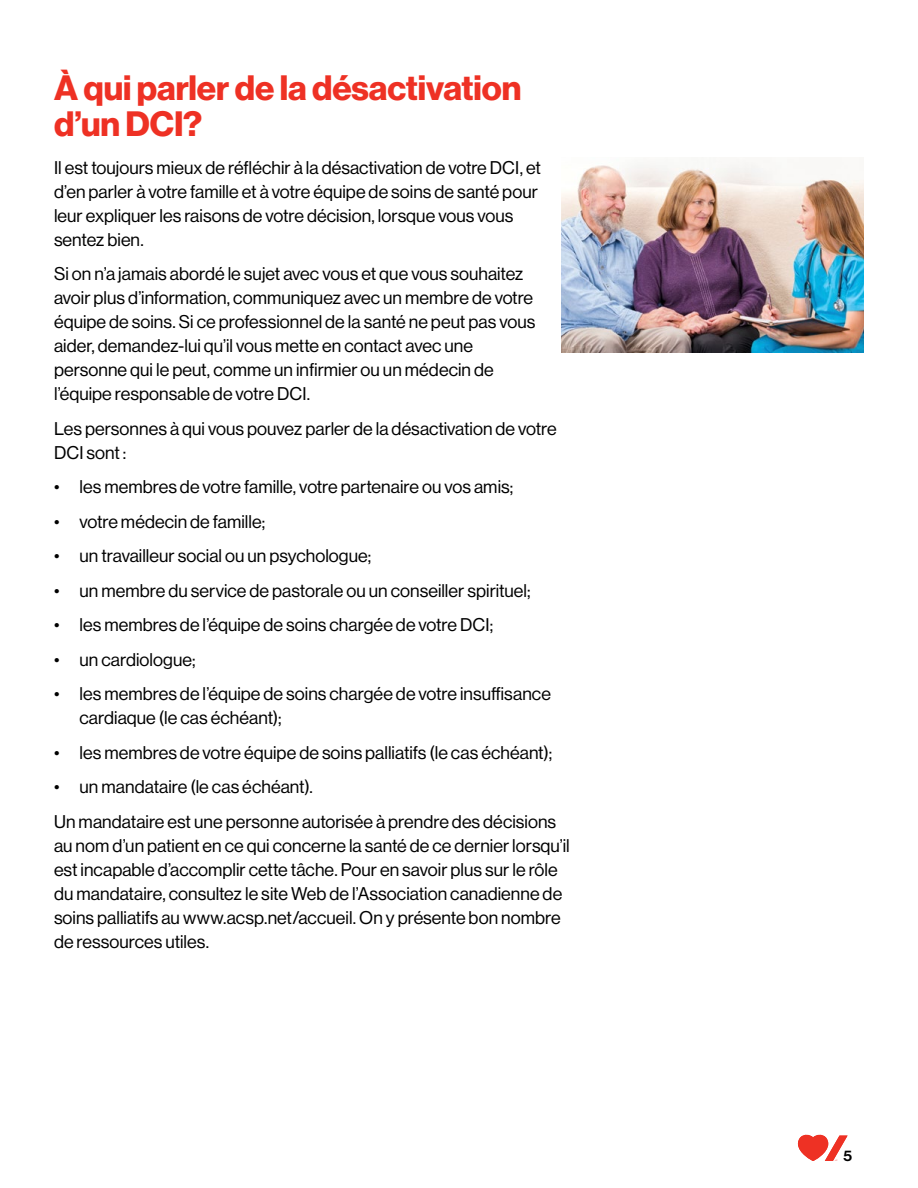
<style>
.page{position:relative;width:918px;height:1188px;background:#fff}
.page>*{position:absolute;margin:0;border:0;box-sizing:border-box;transform-origin:0 0}
._1__headers{font:34.5px/36px "N Haas Grotesk DS Std 75 Bd";color:#ee3124}
._2__basic_text{font:18px/24px "N Haas Grotesk DS Std 55 Rg";letter-spacing:.005em;color:#000}
._2_b_basic_indent_bl{font:18px/24px "N Haas Grotesk DS Std 55 Rg";letter-spacing:.005em;color:#000}
.t1{font:15px "N Haas Grotesk DS Std 65 Md";color:#000}
</style>
<div class="page">
<svg style="left:798px;top:1135px;width:50px;height:26px"></svg>
<img style="left:561px;top:161px;width:303px;height:191px">
<hr style="left:51px;top:1112px;width:810px;height:1px;background:#ee3124">
<p class="_1__headers" style="left:54px;top:70px;width:469px">À qui parler de la désactivation d’un DCI?</p>
<p class="_2__basic_text" style="left:54px;top:155px;width:488px">Il est toujours mieux de réfléchir à la désactivation de votre DCI, et d’en parler à votre famille et à votre équipe de soins de santé pour leur expliquer les raisons de votre décision, lorsque vous vous sentez bien.</p>
<p class="_2__basic_text" style="left:54px;top:262px;width:483px">Si on n’a jamais abordé le sujet avec vous et que vous souhaitez avoir plus d’information, communiquez avec un membre de votre équipe de soins. Si ce professionnel de la santé ne peut pas vous aider, demandez-lui qu’il vous mette en contact avec une personne qui le peut, comme un infirmier ou un médecin de l’équipe responsable de votre DCI.</p>
<p class="_2__basic_text" style="left:54px;top:416px;width:504px">Les personnes à qui vous pouvez parler de la désactivation de votre<br>DCI sont :</p>
<p class="_2_b_basic_indent_bl" style="left:54px;top:475px;width:461px">• les membres de votre famille, votre partenaire ou vos amis;</p>
<p class="_2_b_basic_indent_bl" style="left:54px;top:509px;width:213px">• votre médecin de famille;</p>
<p class="_2_b_basic_indent_bl" style="left:54px;top:544px;width:319px">• un travailleur social ou un psychologue;</p>
<p class="_2_b_basic_indent_bl" style="left:54px;top:578px;width:478px">• un membre du service de pastorale ou un conseiller spirituel;</p>
<p class="_2_b_basic_indent_bl" style="left:54px;top:613px;width:441px">• les membres de l’équipe de soins chargée de votre DCI;</p>
<p class="_2_b_basic_indent_bl" style="left:54px;top:647px;width:143px">• un cardiologue;</p>
<p class="_2_b_basic_indent_bl" style="left:79px;top:682px;width:473px;text-indent:-25px">• les membres de l’équipe de soins chargée de votre insuffisance cardiaque (le cas échéant);</p>
<p class="_2_b_basic_indent_bl" style="left:54px;top:740px;width:500px">• les membres de votre équipe de soins palliatifs (le cas échéant);</p>
<p class="_2_b_basic_indent_bl" style="left:54px;top:775px;width:260px">• un mandataire (le cas échéant).</p>
<p class="_2__basic_text" style="left:54px;top:809px;width:517px">Un mandataire est une personne autorisée à prendre des décisions au nom d’un patient en ce qui concerne la santé de ce dernier lorsqu’il est incapable d’accomplir cette tâche. Pour en savoir plus sur le rôle du mandataire, consultez le site Web de l’Association canadienne de soins palliatifs au www.acsp.net/accueil. On y présente bon nombre de ressources utiles.</p>
<p class="t1" style="left:844px;top:1147px;width:10px">5</p>
</div>
